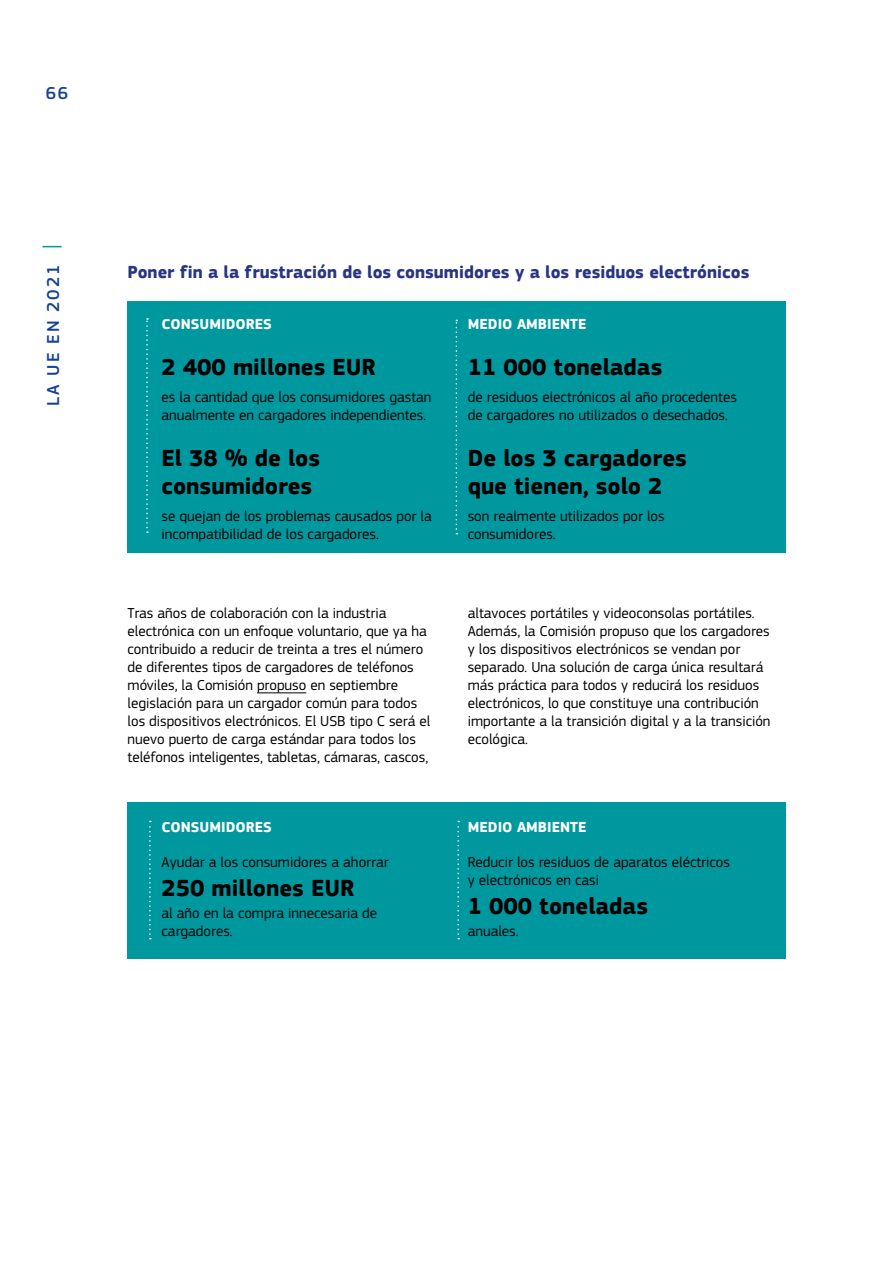
<style>
.page{position:relative;width:893px;height:1263px;background:#fff}
.page>*{position:absolute;margin:0;border:0;box-sizing:border-box;transform-origin:0 0}
.Infographic_Heading{font:700 24px/28.8px "EC Square Sans Pro";color:#000}
.Title_H4{font:700 18px "EC Square Sans Pro";color:#283583}
.t1{font:500 18px "EC Square Sans Pro";letter-spacing:.1em;color:#164194}
.Infographic_Text{font:15px/18px "EC Square Sans Pro";color:#000}
.Infographic_Text-2{font:700 15px "EC Square Sans Pro";color:#fff}
</style>
<div class="page">
<svg style="left:43px;top:246px;width:19px;height:1px"></svg>
<div style="left:128px;top:301px;width:658px;height:251px;background:#00989f"></div>
<hr style="left:257px;top:692px;width:49px;height:1px;background:#000">
<svg style="left:456px;top:320px;width:1px;height:214px"></svg>
<svg style="left:146px;top:318px;width:2px;height:215px"></svg>
<div style="left:128px;top:803px;width:658px;height:156px;background:#00989f"></div>
<svg style="left:457px;top:821px;width:2px;height:118px"></svg>
<svg style="left:149px;top:821px;width:2px;height:118px"></svg>
<p class="t1" style="left:46px;top:82px;width:24px">66</p>
<p class="t1" style="left:43px;top:406px;width:143px;rotate:-90deg">LA UE EN 2021</p>
<h4 class="Title_H4" style="left:128px;top:262px;width:623px">Poner fin a la frustración de los consumidores y a los residuos electrónicos</h4>
<p class="Infographic_Text-2" style="left:162px;top:315px;width:112px">CONSUMIDORES</p>
<p class="Infographic_Heading" style="left:162px;top:354px;width:216px">2 400 millones EUR</p>
<p class="Infographic_Text" style="left:162px;top:388px;width:271px">es la cantidad que los consumidores gastan anualmente en cargadores independientes.</p>
<p class="Infographic_Heading" style="left:162px;top:444px;width:160px">El 38 % de los consumidores</p>
<p class="Infographic_Text" style="left:162px;top:507px;width:272px">se quejan de los problemas causados por la incompatibilidad de los cargadores.</p>
<p class="Infographic_Text-2" style="left:468px;top:315px;width:120px">MEDIO AMBIENTE</p>
<p class="Infographic_Heading" style="left:468px;top:354px;width:196px">11 000 toneladas</p>
<p class="Infographic_Text" style="left:468px;top:388px;width:271px">de residuos electrónicos al año procedentes de cargadores no utilizados o desechados.</p>
<p class="Infographic_Heading" style="left:468px;top:444px;width:221px">De los 3 cargadores que tienen, solo 2</p>
<p class="Infographic_Text" style="left:468px;top:507px;width:198px">son realmente utilizados por los consumidores.</p>
<p class="Infographic_Text" style="left:128px;top:604px;width:304px">Tras años de colaboración con la industria electrónica con un enfoque voluntario, que ya ha contribuido a reducir de treinta a tres el número de diferentes tipos de cargadores de teléfonos móviles, la Comisión propuso en septiembre legislación para un cargador común para todos los dispositivos electrónicos. El USB tipo C será el nuevo puerto de carga estándar para todos los teléfonos inteligentes, tabletas, cámaras, cascos,</p>
<p class="Infographic_Text" style="left:468px;top:604px;width:304px">altavoces portátiles y videoconsolas portátiles.<br>Además, la Comisión propuso que los cargadores y los dispositivos electrónicos se vendan por separado. Una solución de carga única resultará más práctica para todos y reducirá los residuos electrónicos, lo que constituye una contribución importante a la transición digital y a la transición ecológica.</p>
<p class="Infographic_Text-2" style="left:162px;top:818px;width:112px">CONSUMIDORES</p>
<p class="Infographic_Text" style="left:162px;top:853px;width:229px">Ayudar a los consumidores a ahorrar</p>
<p class="Infographic_Heading" style="left:162px;top:874px;width:194px">250 millones EUR</p>
<p class="Infographic_Text" style="left:162px;top:904px;width:217px">al año en la compra innecesaria de cargadores.</p>
<p class="Infographic_Text-2" style="left:468px;top:818px;width:120px">MEDIO AMBIENTE</p>
<p class="Infographic_Text" style="left:468px;top:853px;width:264px">Reducir los residuos de aparatos eléctricos y electrónicos en casi</p>
<p class="Infographic_Heading" style="left:468px;top:892px;width:182px">1 000 toneladas</p>
<p class="Infographic_Text" style="left:468px;top:922px;width:52px">anuales.</p>
</div>
